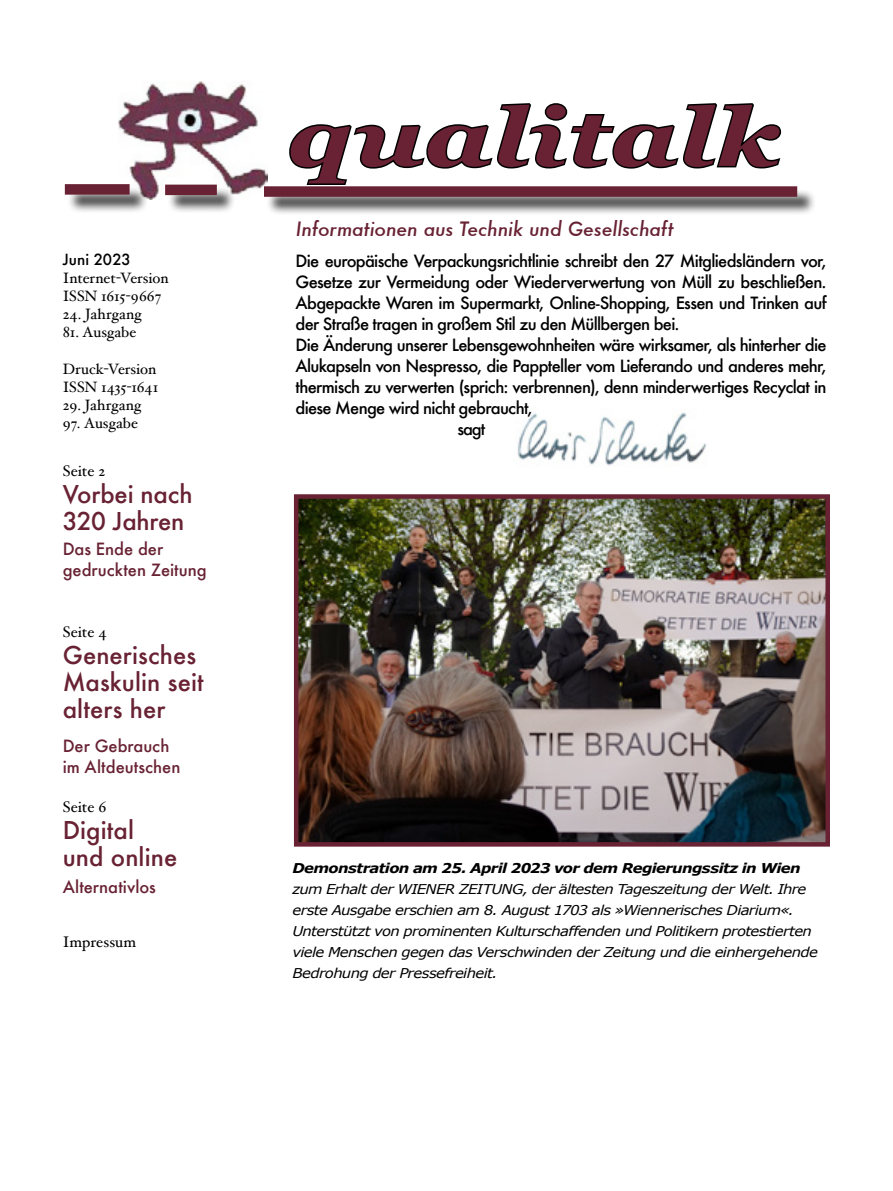
<style>
.page{position:relative;width:893px;height:1191px;background:#fff}
.page>*{position:absolute;margin:0;border:0;box-sizing:border-box;transform-origin:0 0}
.t1{font:italic 700 81px "Georgia";letter-spacing:.01em;color:#682233;scale:1.25 1}
.t2{font:500 24px/27px "Futura";letter-spacing:.005em;color:#682233}
.t3{font:italic 500 19.35px "Futura";letter-spacing:-.005em;color:#682233}
.t4{font:500 16.5px "Futura";letter-spacing:-.04em;color:#000}
.t5{font:500 16.5px/21px "Futura";color:#682233}
.t6{font:15.3px "Hoefler Text";letter-spacing:-.005em;color:#000}
.t7{font:15px/18px "Hoefler Text";color:#000}
.t8{font:500 15px "Futura";letter-spacing:.005em;color:#000}
.t9{font:italic 13.5px/21px "Verdana";letter-spacing:-.045em;color:#000;scale:1.1 1}
.t10{font:italic 700 13.5px "Verdana";letter-spacing:-.045em;color:#000;scale:1.1 1}
</style>
<div class="page">
<img style="left:518px;top:412px;width:189px;height:54px">
<img style="left:118px;top:82px;width:150px;height:117px">
<svg style="left:289px;top:103px;width:493px;height:82px"></svg>
<div style="left:267px;top:189px;width:549px;height:27px;background:#000;opacity:.75"></div>
<div style="left:264px;top:186px;width:533px;height:11px;background:#682233"></div>
<div style="left:67px;top:187px;width:81px;height:27px;background:#000;opacity:.75"></div>
<div style="left:65px;top:184px;width:65px;height:11px;background:#682233"></div>
<div style="left:168px;top:187px;width:67px;height:27px;background:#000;opacity:.75"></div>
<div style="left:165px;top:185px;width:52px;height:10px;background:#682233"></div>
<img style="left:299px;top:499px;width:526px;height:342px">
<div style="left:294px;top:494px;width:536px;height:352px;border:4px solid #682233"></div>
<p class="t8" style="left:63px;top:250px;width:69px">Juni 2023</p>
<p class="t7" style="left:63px;top:269px;width:108px">Internet-Version<br>ISSN 1615-9667</p>
<p class="t7" style="left:63px;top:305px;width:80px">24. Jahrgang</p>
<p class="t7" style="left:63px;top:323px;width:75px">81. Ausgabe</p>
<p class="t7" style="left:63px;top:359px;width:97px">Druck-Version<br>ISSN 1435-1641</p>
<p class="t7" style="left:63px;top:395px;width:80px">29. Jahrgang</p>
<p class="t7" style="left:63px;top:413px;width:77px">97. Ausgabe</p>
<p class="t6" style="left:63px;top:461px;width:44px">Seite 2</p>
<h2 class="t2" style="left:63px;top:480px;width:131px">Vorbei nach<br>320 Jahren</h2>
<p class="t5" style="left:63px;top:538px;width:146px">Das Ende der gedruckten Zeitung</p>
<p class="t6" style="left:63px;top:622px;width:45px">Seite 4</p>
<h2 class="t2" style="left:63px;top:641px;width:143px">Generisches<br>Maskulin seit alters her</h2>
<p class="t5" style="left:63px;top:735px;width:119px">Der Gebrauch im Altdeutschen</p>
<p class="t6" style="left:63px;top:798px;width:45px">Seite 6</p>
<h2 class="t2" style="left:63px;top:816px;width:116px">Digital und online</h2>
<p class="t5" style="left:63px;top:876px;width:95px">Alternativlos</p>
<p class="t6" style="left:63px;top:933px;width:75px">Impressum</p>
<h1 class="t1" style="left:287px;top:92px;width:396px">qualitalk</h1>
<p class="t3" style="left:296px;top:216px;width:379px">Informationen aus Technik und Gesellschaft</p>
<p class="t4" style="left:296px;top:249px;width:533px">Die europäische Verpackungsrichtlinie schreibt den 27 Mitgliedsländern vor,</p>
<p class="t4" style="left:296px;top:270px;width:533px">Gesetze zur Vermeidung oder Wiederverwertung von Müll zu beschließen.</p>
<p class="t4" style="left:296px;top:291px;width:533px">Abgepackte Waren im Supermarkt, Online-Shopping, Essen und Trinken auf</p>
<p class="t4" style="left:296px;top:312px;width:386px">der Straße tragen in großem Stil zu den Müllbergen bei.</p>
<p class="t4" style="left:296px;top:333px;width:533px">Die Änderung unserer Lebensgewohnheiten wäre wirksamer, als hinterher die</p>
<p class="t4" style="left:296px;top:354px;width:533px">Alukapseln von Nespresso, die Pappteller vom Lieferando und anderes mehr,</p>
<p class="t4" style="left:296px;top:375px;width:533px">thermisch zu verwerten (sprich: verbrennen), denn minderwertiges Recyclat in</p>
<p class="t4" style="left:296px;top:396px;width:239px">diese Menge wird nicht gebraucht,</p>
<p class="t4" style="left:458px;top:417px;width:29px">sagt</p>
<p class="t10" style="left:292px;top:859px;width:463px">Demonstration am 25. April 2023 vor dem Regierungssitz in Wien</p>
<p class="t9" style="left:292px;top:878px;width:479px">zum Erhalt der WIENER ZEITUNG, der ältesten Tageszeitung der Welt. Ihre erste Ausgabe erschien am 8. August 1703 als »Wiennerisches Diarium«.<br>Unterstützt von prominenten Kulturschaffenden und Politikern protestierten viele Menschen gegen das Verschwinden der Zeitung und die einhergehende Bedrohung der Pressefreiheit.</p>
</div>
